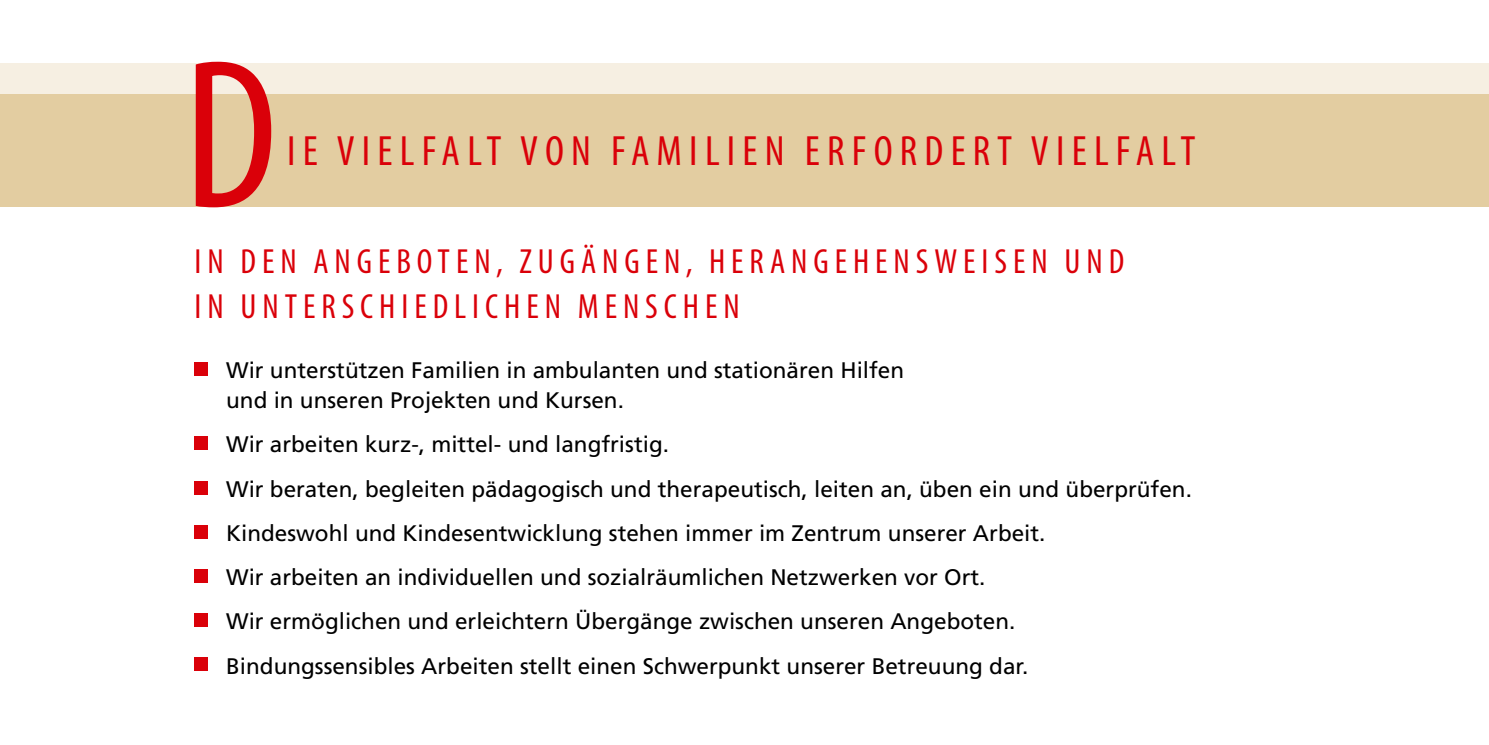
<style>
.page{position:relative;width:1489px;height:745px;background:#fff}
.page>*{position:absolute;margin:0;border:0;box-sizing:border-box;transform-origin:0 0}
.t1{font:condensed 213.5px "Myriad Pro";color:#da0009}
.t2{font:condensed 42.5px "Myriad Pro";letter-spacing:.17em;color:#da0009}
.t3{font:condensed 35px/45px "Myriad Pro";letter-spacing:.17em;color:#da0009}
.t4{font:22.5px/44.2px "Frutiger";color:#000}
</style>
<div class="page">
<div style="left:194px;top:362px;width:13px;height:13px;background:#da0009"></div>
<div style="left:194px;top:436px;width:13px;height:13px;background:#da0009"></div>
<div style="left:194px;top:480px;width:13px;height:13px;background:#da0009"></div>
<div style="left:194px;top:525px;width:13px;height:13px;background:#da0009"></div>
<div style="left:194px;top:569px;width:13px;height:13px;background:#da0009"></div>
<div style="left:194px;top:613px;width:13px;height:13px;background:#da0009"></div>
<div style="left:194px;top:657px;width:13px;height:13px;background:#da0009"></div>
<div style="left:0;top:63px;width:1488px;height:144px;background:#e2cb9c"></div>
<div style="left:0;top:63px;width:1488px;height:30px;background:#f6efe2"></div>
<h1 class="t1" style="left:183px;top:7px;width:97px">D</h1>
<h2 class="t2" style="left:287px;top:125px;width:909px">IE VIELFALT VON FAMILIEN ERFORDERT VIELFALT</h2>
<h3 class="t3" style="left:195px;top:238px;width:931px">IN DEN ANGEBOTEN, ZUGÄNGEN, HERANGEHENSWEISEN UND<br>IN UNTERSCHIEDLICHEN MENSCHEN</h3>
<p class="t4" style="left:226px;top:355px;width:679px;line-height:30px">Wir unterstützen Familien in ambulanten und stationären Hilfen und in unseren Projekten und Kursen.</p>
<p class="t4" style="left:226px;top:422px;width:967px">Wir arbeiten kurz-, mittel- und langfristig.<br>Wir beraten, begleiten pädagogisch und therapeutisch, leiten an, üben ein und überprüfen.<br>Kindeswohl und Kindesentwicklung stehen immer im Zentrum unserer Arbeit.<br>Wir arbeiten an individuellen und sozialräumlichen Netzwerken vor Ort.<br>Wir ermöglichen und erleichtern Übergänge zwischen unseren Angeboten.<br>Bindungssensibles Arbeiten stellt einen Schwerpunkt unserer Betreuung dar.</p>
</div>
